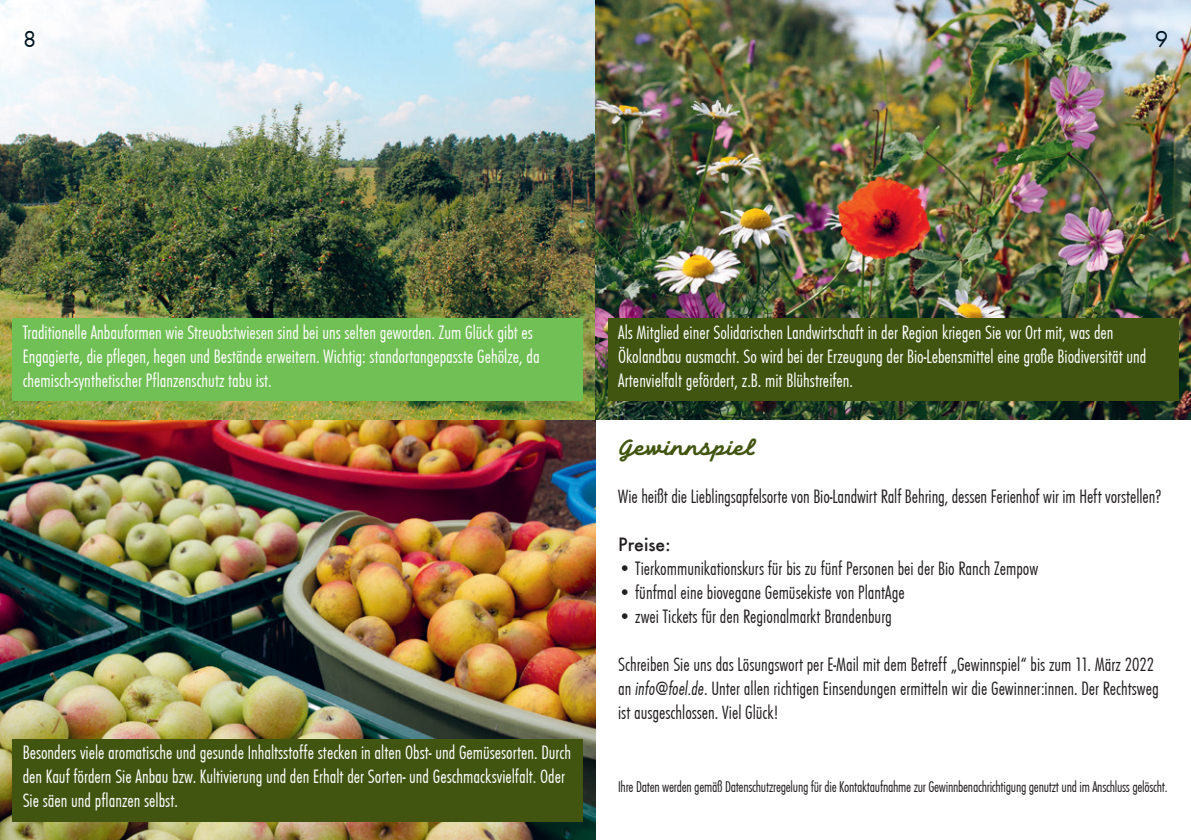
<style>
.page{position:relative;width:1191px;height:840px;background:#fff}
.page>*{position:absolute;margin:0;border:0;box-sizing:border-box;transform-origin:0 0}
.t1{font:24px "Futura T Boo";color:#011622}
.t2{font:700 22px "TT Backwards Script";color:#415511}
.t3{font:20px/24px "Futura T Lig Con";color:#fff}
.t4{font:20px/24px "Futura T Lig Con";color:#231f20}
.t5{font:500 20px "Futura T";color:#231f20}
.t6{font:16px "Futura T Lig Con";letter-spacing:-.015em;color:#231f20}
.s1{font-family:"Futura T Lig Con Obl"}
</style>
<div class="page">
<img style="left:0;top:0;width:1191px;height:420px">
<img style="left:0;top:420px;width:595px;height:419px">
<div style="left:12px;top:739px;width:571px;height:82px;background:#415511"></div>
<div style="left:12px;top:318px;width:571px;height:83px;background:#71c055"></div>
<div style="left:608px;top:318px;width:570px;height:83px;background:#415511"></div>
<p class="t1" style="left:23px;top:25px;width:15px">8</p>
<p class="t1" style="left:1154px;top:25px;width:15px">9</p>
<p class="t3" style="left:23px;top:320px;width:518px">Traditionelle Anbauformen wie Streuobstwiesen sind bei uns selten geworden. Zum Glück gibt es<br>Engagierte, die pflegen, hegen und Bestände erweitern. Wichtig: standortangepasste Gehölze, da chemisch-synthetischer Pflanzenschutz tabu ist.</p>
<p class="t3" style="left:23px;top:740px;width:550px">Besonders viele aromatische und gesunde Inhaltsstoffe stecken in alten Obst- und Gemüsesorten. Durch den Kauf fördern Sie Anbau bzw. Kultivierung und den Erhalt der Sorten- und Geschmacksvielfalt. Oder<br>Sie säen und pflanzen selbst.</p>
<p class="t3" style="left:618px;top:320px;width:530px">Als Mitglied einer Solidarischen Landwirtschaft in der Region kriegen Sie vor Ort mit, was den<br>Ökolandbau ausmacht. So wird bei der Erzeugung der Bio-Lebensmittel eine große Biodiversität und<br>Artenvielfalt gefördert, z.B. mit Blühstreifen.</p>
<p class="t2" style="left:618px;top:434px;width:139px">Gewinnspiel</p>
<p class="t4" style="left:618px;top:485px;width:545px">Wie heißt die Lieblingsapfelsorte von Bio-Landwirt Ralf Behring, dessen Ferienhof wir im Heft vorstellen?</p>
<p class="t5" style="left:618px;top:532px;width:54px">Preise:</p>
<p class="t4" style="left:618px;top:557px;width:421px">• Tierkommunikationskurs für bis zu fünf Personen bei der Bio Ranch Zempow</p>
<p class="t4" style="left:618px;top:581px;width:288px">• fünfmal eine biovegane Gemüsekiste von PlantAge</p>
<p class="t4" style="left:618px;top:605px;width:275px">• zwei Tickets für den Regionalmarkt Brandenburg</p>
<p class="t4" style="left:618px;top:653px;width:542px">Schreiben Sie uns das Lösungswort per E-Mail mit dem Betreff „Gewinnspiel“ bis zum 11. März 2022 an <span class="s1">info@foel.de</span>. Unter allen richtigen Einsendungen ermitteln wir die Gewinner:innen. Der Rechtsweg ist ausgeschlossen. Viel Glück!</p>
<p class="t6" style="left:618px;top:777px;width:551px">Ihre Daten werden gemäß Datenschutzregelung für die Kontaktaufnahme zur Gewinnbenachrichtigung genutzt und im Anschluss gelöscht.</p>
</div>
